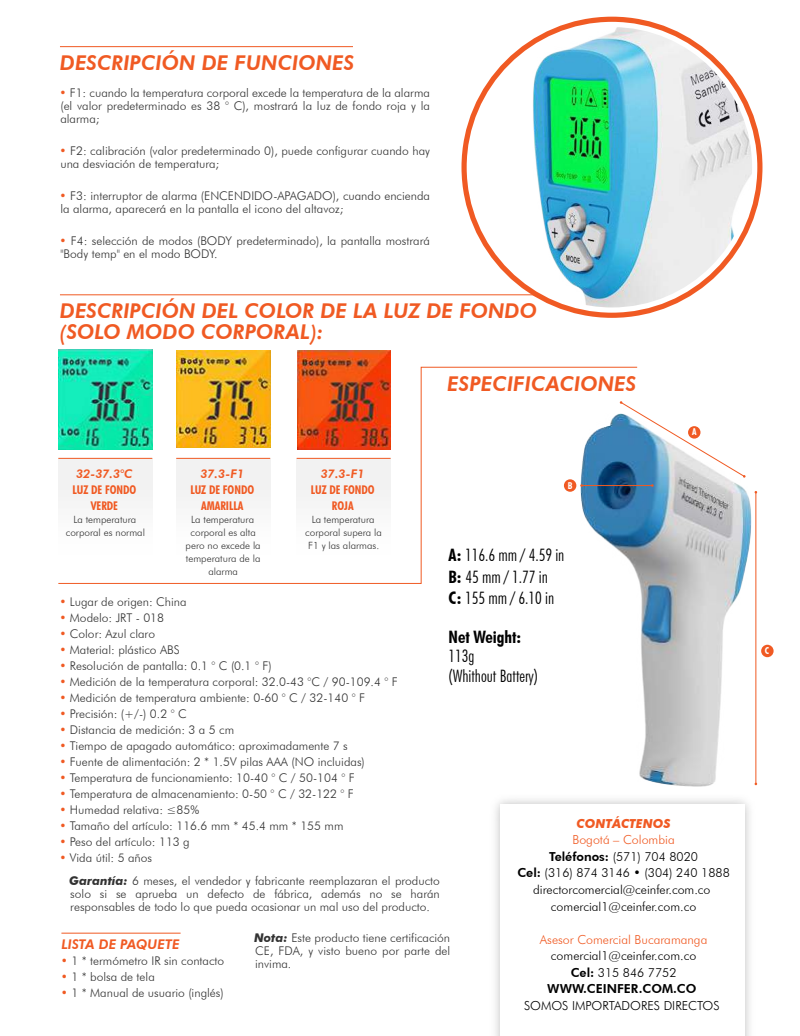
<style>
.page{position:relative;width:800px;height:1036px;background:#fff}
.page>*{position:absolute;margin:0;border:0;box-sizing:border-box;transform-origin:0 0}
.t1{font:italic 800 20.4px/20.9px "Futura BT";color:#f05a23}
.t2{font:300 condensed 17.1px/22.3px "Futura BT";color:#000}
.t3{font:700 condensed 17.1px "Futura BT";color:#000}
.t4{font:italic 800 13.4px "Futura BT";color:#f05a23}
.t5{font:300 12.4px/16.5px "Futura BT";color:#000;text-align:center}
.t6{font:300 12.4px "Futura BT";color:#f05a23}
.t7{font:italic 700 12.4px "Futura BT";color:#f05a23}
.t8{font:300 12px/13px "Futura BT";color:#333;text-align:justify}
.t9{font:700 condensed 12px/16px "Futura BT";color:#f05a23;text-align:center}
.t10{font:italic 800 12px "Futura BT";color:#f05a23}
.t11{font:300 10px/13px "Futura BT";color:#333;text-align:center}
.t12{font:700 condensed 9.5px "Futura BT";color:#fff}
.s1{color:#f05a23}
.s2{font-weight:700}
.s3{font-weight:800}
.s4{font-weight:700;font-style:italic}
</style>
<div class="page">
<hr style="left:60px;top:46px;width:293px;height:1px;background:#f05a23">
<svg style="left:58px;top:366px;width:580px;height:218px"></svg>
<hr style="left:60px;top:294px;width:475px;height:1px;background:#f05a23">
<svg style="left:462px;top:17px;width:300px;height:301px;background:#f06431"></svg>
<div style="left:467px;top:22px;width:290px;height:290px;background:#fff;border-radius:50%"></div>
<img style="left:532px;top:27px;width:220px;height:280px">
<img style="left:58px;top:350px;width:94px;height:99px">
<img style="left:176px;top:350px;width:94px;height:98px">
<img style="left:297px;top:350px;width:93px;height:99px">
<hr style="left:58px;top:458px;width:94px;height:1px;background:#f05a23">
<div style="left:176px;top:458px;width:94px;height:98px;background:#f5f5f5"></div>
<hr style="left:176px;top:458px;width:94px;height:1px;background:#f05a23">
<div style="left:297px;top:458px;width:94px;height:98px;background:#f5f5f5"></div>
<hr style="left:297px;top:458px;width:94px;height:1px;background:#f05a23">
<img style="left:580px;top:414px;width:171px;height:372px">
<svg style="left:620px;top:401px;width:126px;height:76px"></svg>
<hr style="left:756px;top:492px;width:1px;height:291px;background:#f05a23">
<hr style="left:582px;top:485px;width:70px;height:1px;background:#f05a23">
<div style="left:688px;top:426px;width:13px;height:12px;background:#f05a23;border-radius:50%"></div>
<div style="left:564px;top:479px;width:12px;height:12px;background:#f05a23;border-radius:50%"></div>
<div style="left:761px;top:644px;width:13px;height:13px;background:#f05a23;border-radius:50%"></div>
<hr style="left:61px;top:932px;width:120px;height:1px;background:#f05a23">
<h1 class="t1" style="left:60px;top:52px;width:296px">DESCRIPCIÓN DE FUNCIONES</h1>
<p class="t8" style="left:59px;top:86px;width:372px"><span class="s1">•</span> F1: cuando la temperatura corporal excede la temperatura de la alarma (el valor predeterminado es 38 ° C), mostrará la luz de fondo roja y la alarma;</p>
<p class="t8" style="left:59px;top:144px;width:372px"><span class="s1">•</span> F2: calibración (valor predeterminado 0), puede configurar cuando hay una desviación de temperatura;</p>
<p class="t8" style="left:59px;top:189px;width:372px"><span class="s1">•</span> F3: interruptor de alarma (ENCENDIDO-APAGADO), cuando encienda la alarma, aparecerá en la pantalla el icono del altavoz;</p>
<p class="t8" style="left:59px;top:234px;width:372px"><span class="s1">•</span> F4: selección de modos (BODY predeterminado), la pantalla mostrará "Body temp" en el modo BODY.</p>
<h1 class="t1" style="left:60px;top:300px;width:479px">DESCRIPCIÓN DEL COLOR DE LA LUZ DE FONDO (SOLO MODO CORPORAL):</h1>
<h1 class="t1" style="left:447px;top:373px;width:191px">ESPECIFICACIONES</h1>
<p class="t12" style="left:692px;top:426px;width:6px">A</p>
<p class="t10" style="left:76px;top:466px;width:58px">32-37.3°C</p>
<p class="t9" style="left:72px;top:482px;width:65px">LUZ DE FONDO<br>VERDE</p>
<p class="t10" style="left:200px;top:466px;width:45px">37.3-F1</p>
<p class="t9" style="left:190px;top:482px;width:65px">LUZ DE FONDO<br>AMARILLA</p>
<p class="t10" style="left:321px;top:466px;width:45px">37.3-F1</p>
<p class="t9" style="left:311px;top:482px;width:65px">LUZ DE FONDO<br>ROJA</p>
<p class="t11" style="left:305px;top:512px;width:78px">La temperatura corporal supera la<br>F1 y las alarmas.</p>
<p class="t12" style="left:568px;top:479px;width:6px">B</p>
<p class="t11" style="left:66px;top:512px;width:81px">La temperatura corporal es normal</p>
<p class="t11" style="left:186px;top:512px;width:77px">La temperatura corporal es alta pero no excede la temperatura de la alarma</p>
<h2 class="t2" style="left:449px;top:543px;width:117px"><span class="s2">A:</span> 116.6 mm / 4.59 in<br><span class="s2">B:</span> 45 mm / 1.77 in</h2>
<h2 class="t2" style="left:449px;top:586px;width:107px"><span class="s2">C:</span> 155 mm / 6.10 in</h2>
<h2 class="t3" style="left:449px;top:626px;width:74px">Net Weight:</h2>
<h2 class="t2" style="left:449px;top:646px;width:91px;line-height:19.3px">113g<br>(Whithout Battery)</h2>
<p class="t8" style="left:59px;top:595px;width:129px"><span class="s1">•</span> Lugar de origen: China</p>
<p class="t8" style="left:59px;top:611px;width:106px"><span class="s1">•</span> Modelo: JRT - 018</p>
<p class="t8" style="left:59px;top:627px;width:97px"><span class="s1">•</span> Color: Azul claro</p>
<p class="t8" style="left:59px;top:643px;width:122px"><span class="s1">•</span> Material: plástico ABS</p>
<p class="t8" style="left:59px;top:659px;width:214px"><span class="s1">•</span> Resolución de pantalla: 0.1 ° C (0.1 ° F)</p>
<p class="t8" style="left:59px;top:675px;width:340px"><span class="s1">•</span> Medición de la temperatura corporal: 32.0-43 °C / 90-109.4 ° F</p>
<p class="t8" style="left:59px;top:691px;width:307px"><span class="s1">•</span> Medición de temperatura ambiente: 0-60 ° C / 32-140 ° F</p>
<p class="t8" style="left:59px;top:707px;width:129px"><span class="s1">•</span> Precisión: (+/-) 0.2 ° C</p>
<p class="t8" style="left:59px;top:723px;width:176px"><span class="s1">•</span> Distancia de medición: 3 a 5 cm</p>
<p class="t8" style="left:59px;top:739px;width:290px"><span class="s1">•</span> Tiempo de apagado automático: aproximadamente 7 s</p>
<p class="t8" style="left:59px;top:755px;width:307px"><span class="s1">•</span> Fuente de alimentación: 2 * 1.5V pilas AAA (NO incluidas)</p>
<p class="t8" style="left:59px;top:771px;width:297px"><span class="s1">•</span> Temperatura de funcionamiento: 10-40 ° C / 50-104 ° F</p>
<p class="t8" style="left:59px;top:787px;width:296px"><span class="s1">•</span> Temperatura de almacenamiento: 0-50 ° C / 32-122 ° F</p>
<p class="t8" style="left:59px;top:803px;width:141px"><span class="s1">•</span> Humedad relativa: ≤85%</p>
<p class="t8" style="left:59px;top:819px;width:286px"><span class="s1">•</span> Tamaño del artículo: 116.6 mm * 45.4 mm * 155 mm</p>
<p class="t8" style="left:59px;top:835px;width:132px"><span class="s1">•</span> Peso del artículo: 113 g</p>
<p class="t8" style="left:59px;top:851px;width:94px"><span class="s1">•</span> Vida útil: 5 años</p>
<p class="t7" style="left:577px;top:815px;width:96px">CONTÁCTENOS</p>
<p class="t5" style="left:517px;top:831px;width:214px"><span class="s1">Bogotá – Colombia<br></span><span class="s3">Teléfonos:</span> (571) 704 8020<br><span class="s3">Cel:</span> (316) 874 3146 • (304) 240 1888 directorcomercial@ceinfer.com.co comercial1@ceinfer.com.co</p>
<p class="t6" style="left:540px;top:931px;width:169px">Asesor Comercial Bucaramanga</p>
<p class="t5" style="left:547px;top:947px;width:151px">comercial1@ceinfer.com.co<br><span class="s3">Cel:</span> 315 846 7752<br><span class="s3">WWW.CEINFER.COM.CO</span></p>
<p class="t5" style="left:524px;top:996px;width:197px">SOMOS IMPORTADORES DIRECTOS</p>
<p class="t8" style="left:69px;top:873px;width:372px"><span class="s4">Garantía:</span> 6 meses, el vendedor y fabricante reemplazaran el producto solo si se aprueba un defecto de fábrica, además no se harán responsables de todo lo que pueda ocasionar un mal uso del producto.</p>
<p class="t8" style="left:254px;top:931px;width:198px"><span class="s4">Nota:</span> Este producto tiene certificación CE, FDA, y visto bueno por parte del invima.</p>
<p class="t4" style="left:61px;top:935px;width:120px">LISTA DE PAQUETE</p>
<p class="t8" style="left:61px;top:953px;width:165px"><span class="s1">•</span> 1 * termómetro IR sin contacto</p>
<p class="t8" style="left:61px;top:969px;width:95px"><span class="s1">•</span> 1 * bolsa de tela</p>
<p class="t8" style="left:61px;top:985px;width:164px"><span class="s1">•</span> 1 * Manual de usuario (inglés)</p>
<p class="t12" style="left:765px;top:645px;width:6px">C</p>
</div>
